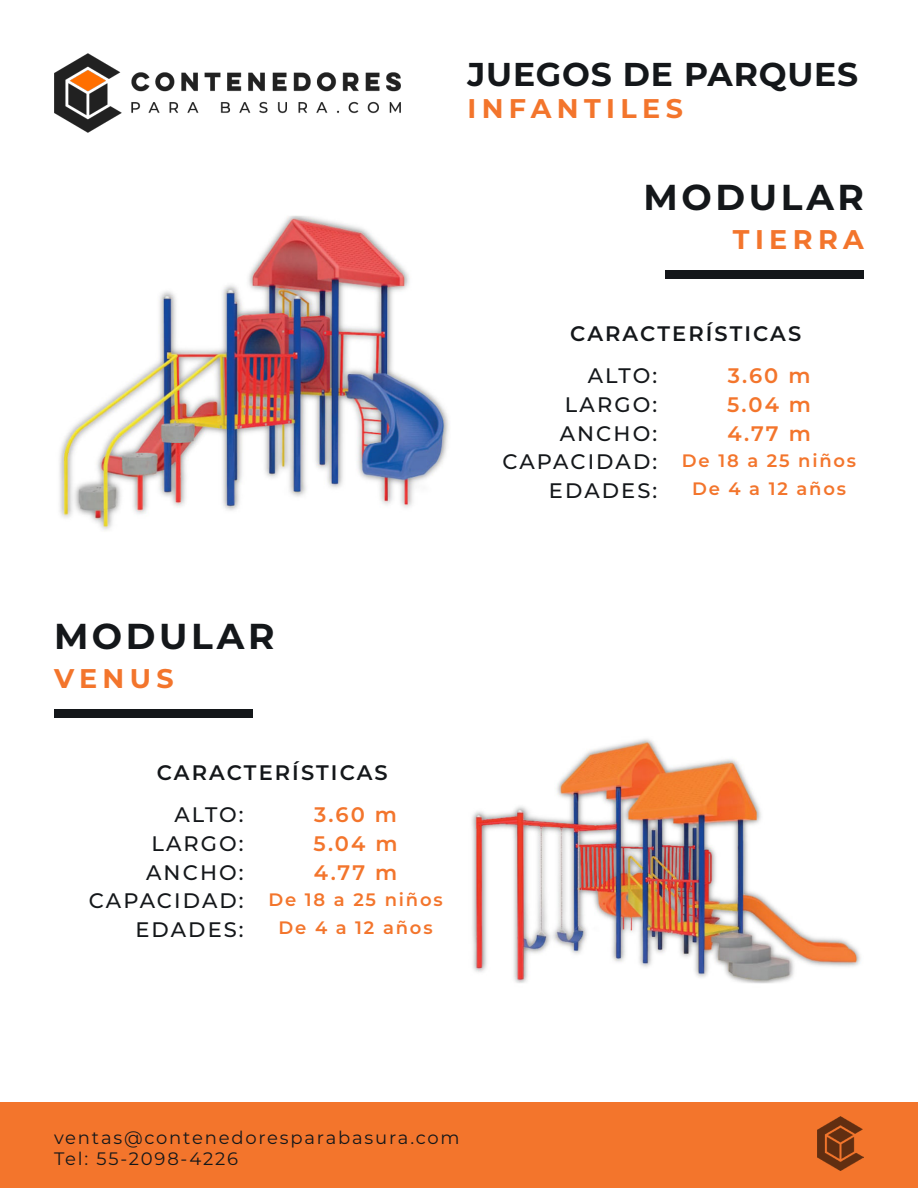
<style>
.page{position:relative;width:918px;height:1188px;background:#fff}
.page>*{position:absolute;margin:0;border:0;box-sizing:border-box;transform-origin:0 0}
.t1{font:700 36px "Montserrat";letter-spacing:.1em;color:#14171a}
.t2{font:700 33px "Montserrat";letter-spacing:.025em;color:#14171a}
.t3{font:700 27px "Montserrat";letter-spacing:.2em;color:#f3752c}
.t4{font:500 21px "Montserrat";letter-spacing:.1em;color:#14171a}
.t5{font:600 21px "Montserrat";letter-spacing:.1em;color:#14171a}
.t6{font:600 21px "Montserrat";letter-spacing:.1em;color:#f3752c}
.t7{font:18px "Montserrat";letter-spacing:.1em;color:#14171a}
.t8{font:600 18px "Montserrat";letter-spacing:.1em;color:#f3752c}
</style>
<div class="page">
<div style="left:0;top:1103px;width:918px;height:85px;background:#f3752c"></div>
<img style="left:59px;top:215px;width:390px;height:316px">
<img style="left:54px;top:54px;width:347px;height:79px">
<img style="left:472px;top:739px;width:389px;height:245px">
<div style="left:666px;top:270px;width:198px;height:9px;background:#14171a"></div>
<div style="left:54px;top:709px;width:198px;height:9px;background:#14171a"></div>
<p class="t2" style="left:468px;top:50px;width:392px">JUEGOS DE PARQUES</p>
<p class="t3" style="left:468px;top:89px;width:217px">INFANTILES</p>
<p class="t1" style="left:644px;top:171px;width:222px">MODULAR</p>
<p class="t3" style="left:733px;top:220px;width:133px">TIERRA</p>
<p class="t5" style="left:570px;top:319px;width:233px">CARACTERÍSTICAS</p>
<p class="t4" style="left:588px;top:361px;width:71px">ALTO:</p>
<p class="t6" style="left:728px;top:361px;width:84px">3.60 m</p>
<p class="t4" style="left:565px;top:390px;width:94px">LARGO:</p>
<p class="t6" style="left:727px;top:389px;width:85px">5.04 m</p>
<p class="t4" style="left:560px;top:419px;width:99px">ANCHO:</p>
<p class="t6" style="left:727px;top:418px;width:85px">4.77 m</p>
<p class="t4" style="left:502px;top:447px;width:156px">CAPACIDAD:</p>
<p class="t8" style="left:682px;top:447px;width:176px">De 18 a 25 niños</p>
<p class="t4" style="left:549px;top:476px;width:110px">EDADES:</p>
<p class="t8" style="left:692px;top:476px;width:156px">De 4 a 12 años</p>
<p class="t1" style="left:54px;top:610px;width:222px">MODULAR</p>
<p class="t3" style="left:54px;top:659px;width:121px">VENUS</p>
<p class="t5" style="left:157px;top:758px;width:233px">CARACTERÍSTICAS</p>
<p class="t4" style="left:174px;top:800px;width:71px">ALTO:</p>
<p class="t6" style="left:314px;top:800px;width:84px">3.60 m</p>
<p class="t4" style="left:151px;top:829px;width:94px">LARGO:</p>
<p class="t6" style="left:314px;top:828px;width:85px">5.04 m</p>
<p class="t4" style="left:146px;top:858px;width:99px">ANCHO:</p>
<p class="t6" style="left:314px;top:857px;width:85px">4.77 m</p>
<p class="t4" style="left:89px;top:886px;width:156px">CAPACIDAD:</p>
<p class="t8" style="left:268px;top:886px;width:176px">De 18 a 25 niños</p>
<p class="t4" style="left:135px;top:915px;width:110px">EDADES:</p>
<p class="t8" style="left:279px;top:915px;width:156px">De 4 a 12 años</p>
<p class="t7" style="left:54px;top:1125px;width:407px">ventas@contenedoresparabasura.com</p>
<p class="t7" style="left:54px;top:1146px;width:186px">Tel: 55-2098-4226</p>
</div>
